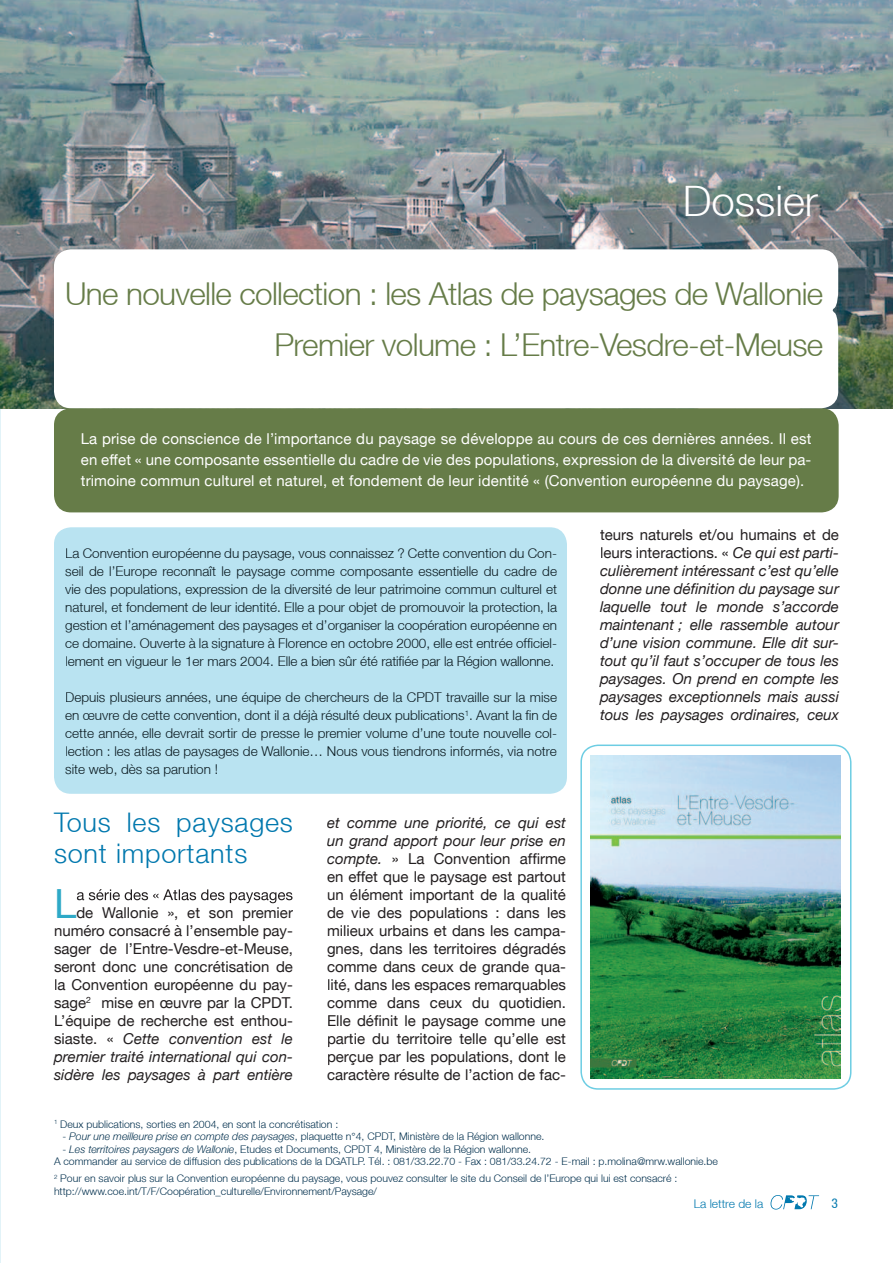
<style>
.page{position:relative;width:893px;height:1263px;background:#fff}
.page>*{position:absolute;margin:0;border:0;box-sizing:border-box;transform-origin:0 0}
.t1{font:300 42px "Helvetica Neue LT";color:#fff}
.t2{font:40.2px "Helvetica Neue LT";color:#2ea9c7}
.t3{font:300 31.5px/51px "Helvetica Neue LT";letter-spacing:-.02em;color:#667c48;text-align:right}
.t4{font:300 27px/31.5px "Helvetica Neue LT";letter-spacing:.03em;color:#0078ae}
.t5{font:15px/18px "Helvetica Neue LT";color:#231f20;text-align:justify}
.t6{font:italic 15px/18px "Helvetica Neue LT";color:#231f20;text-align:justify}
.t7{font:15px/21px "Helvetica Neue LT";letter-spacing:.01em;color:#fff;text-align:justify}
.t8{font:300 13.5px/18px "Helvetica Neue LT";color:#0a191f;text-align:justify}
.t9{font:condensed 13.5px "Helvetica Neue LT";color:#0078ae}
.t10{font:300 12px "Helvetica Neue LT";color:#0078ae}
.t11{font:300 10.5px/12.6px "Helvetica Neue LT";color:#002f4d}
.s1{font-style:italic}
.s2{font-style:normal}
</style>
<div class="page">
<svg style="left:770px;top:1195px;width:49px;height:14px"></svg>
<hr style="left:0;top:0;width:1px;height:1263px;background:#e2f3f8">
<div style="left:54px;top:527px;width:513px;height:267px;background:#b9e3f1;border-radius:17px"></div>
<svg style="left:77px;top:889px;width:216px;height:14px"></svg>
<img style="left:0;top:0;width:893px;height:408px">
<div style="left:54px;top:408px;width:785px;height:104px;background:#667c48;border-radius:17px"></div>
<svg style="left:54px;top:249px;width:784px;height:159px"></svg>
<svg style="left:580px;top:744px;width:271px;height:346px"></svg>
<img style="left:591px;top:756px;width:249px;height:322px">
<h1 class="t1" style="left:683px;top:175px;width:137px">Dossier</h1>
<h3 class="t3" style="left:65px;top:268px;width:760px">Une nouvelle collection : les Atlas de paysages de Wallonie<br>Premier volume : L’Entre-Vesdre-et-Meuse</h3>
<p class="t7" style="left:81px;top:428px;width:732px">La prise de conscience de l’importance du paysage se développe au cours de ces dernières années. Il est en effet « une composante essentielle du cadre de vie des populations, expression de la diversité de leur pa&shy;trimoine commun culturel et naturel, et fondement de leur identité « (Convention européenne du paysage).</p>
<p class="t8" style="left:65px;top:544px;width:493px">La Convention européenne du paysage, vous connaissez ? Cette convention du Con&shy;seil de l’Europe reconnaît le paysage comme composante essentielle du cadre de vie des populations, expression de la diversité de leur patrimoine commun culturel et naturel, et fondement de leur identité. Elle a pour objet de promouvoir la protection, la gestion et l’aménagement des paysages et d’organiser la coopération européenne en ce domaine. Ouverte à la signature à Florence en octobre 2000, elle est entrée officiel&shy;lement en vigueur le 1er mars 2004. Elle a bien sûr été ratifiée par la Région wallonne.</p>
<p class="t8" style="left:65px;top:688px;width:493px">Depuis plusieurs années, une équipe de chercheurs de la CPDT travaille sur la mise en œuvre de cette convention, dont il a déjà résulté deux publications<sup>1</sup>. Avant la fin de cette année, elle devrait sortir de presse le premier volume d’une toute nouvelle col&shy;lection : les atlas de paysages de Wallonie… Nous vous tiendrons informés, via notre site web, dès sa parution !</p>
<h3 class="t4" style="left:54px;top:805px;width:240px">Tous les paysages sont importants</h3>
<h2 class="t2" style="left:54px;top:880px;width:24px">L</h2>
<p class="t5" style="left:54px;top:903px;width:240px;text-indent:22px">de Wallonie », et son premier numéro consacré à l’ensemble pay&shy;sager de l’Entre-Vesdre-et-Meuse, seront donc une concrétisation de la Convention européenne du pay&shy;sage<sup>2</sup> mise en œuvre par la CPDT.<br>L’équipe de recherche est enthou&shy;siaste. « <span class="s1">Cette convention est le premier traité international qui con&shy;sidère les paysages à part entière</span></p>
<p class="t5" style="left:327px;top:813px;width:240px"><span class="s1">et comme une priorité, ce qui est un grand apport pour leur prise en compte.</span> » La Convention affirme en effet que le paysage est partout un élément important de la qualité de vie des populations : dans les milieux urbains et dans les campa&shy;gnes, dans les territoires dégradés comme dans ceux de grande qua&shy;lité, dans les espaces remarquables comme dans ceux du quotidien.<br>Elle définit le paysage comme une partie du territoire telle qu’elle est perçue par les populations, dont le caractère résulte de l’action de fac-</p>
<p class="t6" style="left:600px;top:525px;width:240px"><span class="s2">teurs naturels et/ou humains et de leurs interactions. «</span> Ce qui est parti&shy;culièrement intéressant c’est qu’elle donne une définition du paysage sur laquelle tout le monde s’accorde maintenant ; elle rassemble autour d’une vision commune. Elle dit sur&shy;tout qu’il faut s’occuper de tous les paysages. On prend en compte les paysages exceptionnels mais aussi tous les paysages ordinaires, ceux</p>
<p class="t11" style="left:54px;top:1117px;width:286px"><sup>1</sup> Deux publications, sorties en 2004, en sont la concrétisation :</p>
<p class="t11" style="left:63px;top:1130px;width:483px">- <span class="s1">Pour une meilleure prise en compte des paysages</span>, plaquette n°4, CPDT, Ministère de la Région wallonne.</p>
<p class="t11" style="left:54px;top:1142px;width:665px;text-indent:9px">- <span class="s1">Les territoires paysagers de Wallonie</span>, Etudes et Documents, CPDT 4, Ministère de la Région wallonne.<br>A commander au service de diffusion des publications de la DGATLP. Tél. : 081/33.22.70 - Fax : 081/33.24.72 - E-mail : p.molina@mrw.wallonie.be</p>
<p class="t11" style="left:54px;top:1172px;width:625px"><sup>2</sup> Pour en savoir plus sur la Convention européenne du paysage, vous pouvez consulter le site du Conseil de l’Europe qui lui est consacré : http://www.coe.int/T/F/Coopération_culturelle/Environnement/Paysage/</p>
<p class="t10" style="left:694px;top:1196px;width:71px">La lettre de la</p>
<p class="t9" style="left:831px;top:1195px;width:8px">3</p>
</div>
